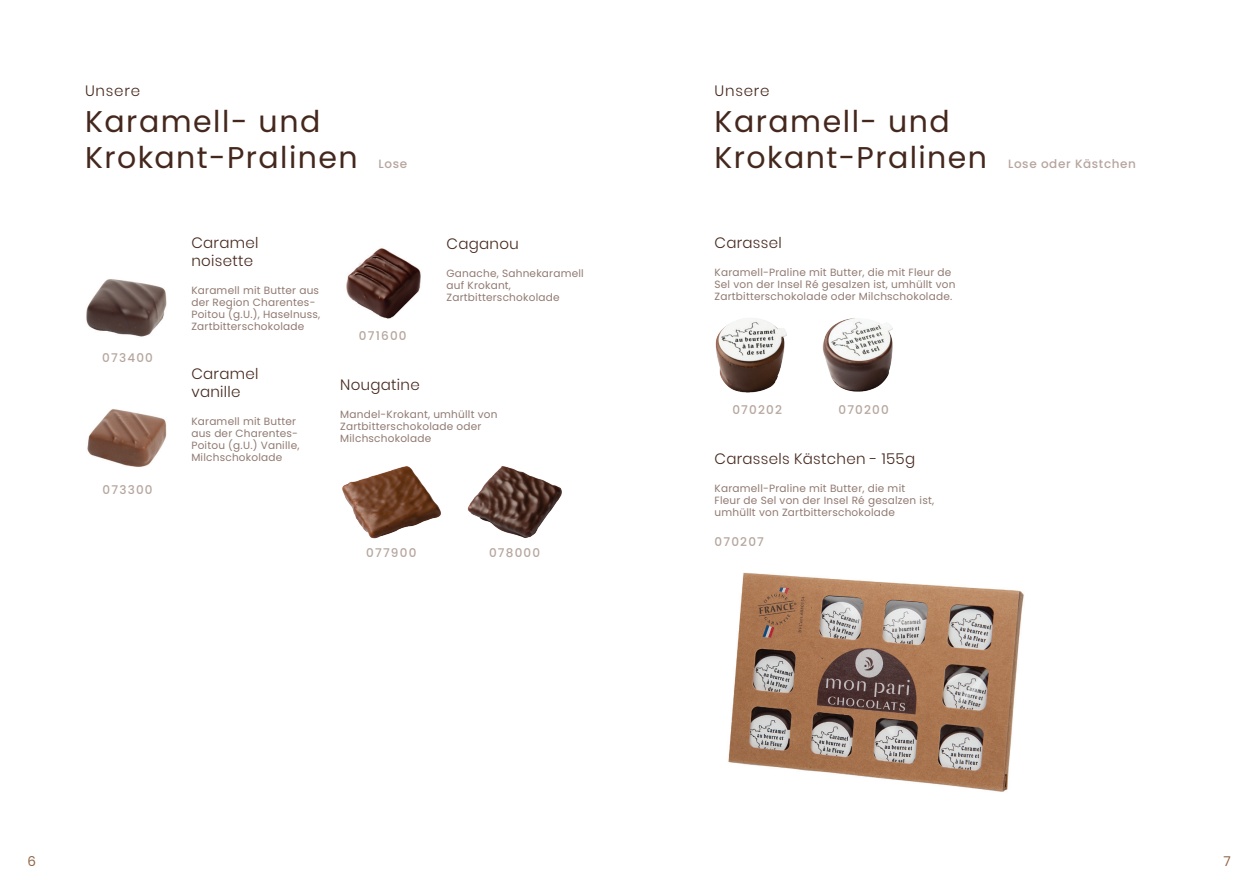
<style>
.page{position:relative;width:1259px;height:893px;background:#fff}
.page>*{position:absolute;margin:0;border:0;box-sizing:border-box;transform-origin:0 0}
.t1{font:30px/36px "Poppins";letter-spacing:.045em;color:#45281d}
.t2{font:300 15px "Poppins";letter-spacing:.02em;color:#45281d}
.t3{font:13.5px "Poppins";color:#926647}
.t4{font:500 12px "Poppins";letter-spacing:.1em;color:#b6a59e}
.t5{font:500 12px "Poppins";letter-spacing:.05em;color:#b6a59e}
.t6{font:10.5px/12px "Poppins";letter-spacing:.02em;color:#907a71}
</style>
<div class="page">
<img style="left:87px;top:409px;width:80px;height:58px">
<img style="left:86px;top:279px;width:81px;height:58px">
<img style="left:346px;top:248px;width:75px;height:71px">
<img style="left:342px;top:466px;width:99px;height:73px">
<img style="left:467px;top:466px;width:95px;height:72px">
<img style="left:715px;top:318px;width:72px;height:75px">
<img style="left:822px;top:318px;width:71px;height:74px">
<img style="left:728px;top:572px;width:296px;height:220px">
<p class="t2" style="left:85px;top:82px;width:56px">Unsere</p>
<p class="t1" style="left:85px;top:104px;width:274px">Karamell- und<br>Krokant-Pralinen</p>
<p class="t2" style="left:714px;top:82px;width:56px">Unsere</p>
<p class="t1" style="left:714px;top:104px;width:274px">Karamell- und<br>Krokant-Pralinen</p>
<p class="t4" style="left:379px;top:157px;width:30px">Lose</p>
<p class="t5" style="left:1008px;top:157px;width:129px">Lose oder Kästchen</p>
<p class="t4" style="left:102px;top:351px;width:52px">073400</p>
<p class="t4" style="left:103px;top:483px;width:52px">073300</p>
<p class="t2" style="left:191px;top:234px;width:69px">Caramel</p>
<p class="t2" style="left:191px;top:252px;width:63px">noisette</p>
<p class="t6" style="left:191px;top:284px;width:130px">Karamell mit Butter aus der Region Charentes-<br>Poitou (g.U.), Haselnuss,<br>Zartbitterschokolade</p>
<p class="t2" style="left:191px;top:365px;width:69px">Caramel</p>
<p class="t2" style="left:191px;top:383px;width:51px">vanille</p>
<p class="t6" style="left:191px;top:416px;width:110px">Karamell mit Butter aus der Charentes-<br>Poitou (g.U.) Vanille,<br>Milchschokolade</p>
<p class="t2" style="left:446px;top:235px;width:74px">Caganou</p>
<p class="t6" style="left:446px;top:267px;width:139px">Ganache, Sahnekaramell auf Krokant,<br>Zartbitterschokolade</p>
<p class="t4" style="left:359px;top:329px;width:49px">071600</p>
<p class="t2" style="left:340px;top:376px;width:81px">Nougatine</p>
<p class="t6" style="left:340px;top:408px;width:159px">Mandel-Krokant, umhüllt von<br>Zartbitterschokolade oder<br>Milchschokolade</p>
<p class="t4" style="left:366px;top:545px;width:52px">077900</p>
<p class="t4" style="left:489px;top:545px;width:53px">078000</p>
<p class="t2" style="left:714px;top:234px;width:69px">Carassel</p>
<p class="t6" style="left:714px;top:266px;width:242px">Karamell-Praline mit Butter, die mit Fleur de<br>Sel von der Insel Ré gesalzen ist, umhüllt von<br>Zartbitterschokolade oder Milchschokolade.</p>
<p class="t4" style="left:732px;top:403px;width:51px">070202</p>
<p class="t4" style="left:838px;top:403px;width:52px">070200</p>
<p class="t2" style="left:714px;top:450px;width:202px">Carassels Kästchen - 155g</p>
<p class="t6" style="left:714px;top:482px;width:221px">Karamell-Praline mit Butter, die mit<br>Fleur de Sel von der Insel Ré gesalzen ist, umhüllt von Zartbitterschokolade</p>
<p class="t4" style="left:714px;top:535px;width:51px">070207</p>
<p class="t3" style="left:28px;top:853px;width:10px">6</p>
<p class="t3" style="left:1223px;top:853px;width:9px">7</p>
</div>
